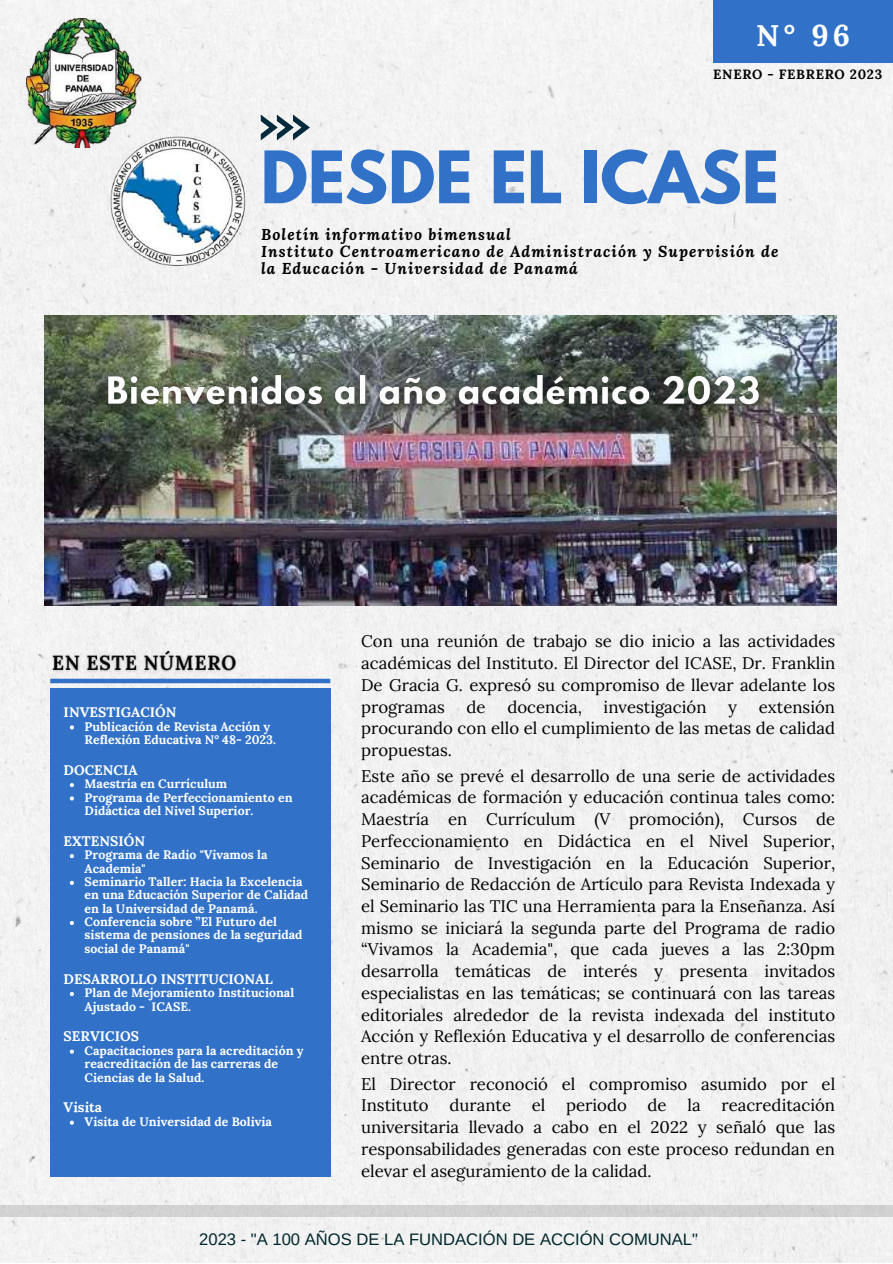
<style>
.page{position:relative;width:893px;height:1264px;background:#fff}
.page>*{position:absolute;margin:0;border:0;box-sizing:border-box;transform-origin:0 0}
.t1{font:700 64.05px "League Spartan";color:#3172c8}
.t2{font:700 30px "Lora";color:#fff}
.t3{font:16.8px/21.8px "Lora";color:#000;text-align:justify}
.t4{font:16.65px "Arimo";color:#00272b}
.t5{font:italic 700 15.6px/16.8px "Lora";letter-spacing:.07em;color:#000}
.t6{font:700 13.8px "Lora";color:#fff}
.t7{font:700 13.35px "Lora";letter-spacing:.055em;color:#000}
.t8{font:700 12.3px/13.4px "Lora";color:#fff}
</style>
<div class="page">
<div style="left:0;top:0;width:892px;height:1262px;background:#f2f2f2"></div>
<div style="left:713px;top:0;width:179px;height:63px;background:#3172c8"></div>
<img style="left:45px;top:315px;width:791px;height:290px">
<div style="left:0;top:1205px;width:892px;height:11px;background:#d1d1d1"></div>
<div style="left:50px;top:688px;width:280px;height:488px;background:#3172c8"></div>
<svg style="left:70px;top:725px;width:4px;height:4px"></svg>
<svg style="left:70px;top:783px;width:4px;height:4px"></svg>
<svg style="left:70px;top:796px;width:4px;height:4px"></svg>
<svg style="left:70px;top:854px;width:4px;height:4px"></svg>
<svg style="left:70px;top:880px;width:4px;height:4px"></svg>
<svg style="left:70px;top:921px;width:4px;height:4px"></svg>
<svg style="left:70px;top:992px;width:4px;height:4px"></svg>
<svg style="left:70px;top:1049px;width:4px;height:4px"></svg>
<svg style="left:70px;top:1120px;width:4px;height:4px"></svg>
<img style="left:48px;top:645px;width:194px;height:36px">
<img style="left:110px;top:137px;width:135px;height:129px">
<img style="left:26px;top:18px;width:116px;height:130px">
<img style="left:98px;top:366px;width:672px;height:61px">
<div style="left:50px;top:678px;width:280px;height:5px;background:#3172c8"></div>
<svg style="left:261px;top:115px;width:49px;height:25px"></svg>
<h2 class="t2" style="left:756px;top:16px;width:95px">N° 96</h2>
<p class="t7" style="left:713px;top:65px;width:170px">ENERO - FEBRERO 2023</p>
<h1 class="t1" style="left:260px;top:145px;width:520px">DESDE EL ICASE</h1>
<p class="t5" style="left:261px;top:225px;width:519px">Boletín informativo bimensual<br>Instituto Centroamericano de Administración y Supervisión de la Educación - Universidad de Panamá</p>
<p class="t6" style="left:64px;top:703px;width:114px">INVESTIGACIÓN</p>
<p class="t8" style="left:85px;top:719px;width:193px">Publicación de Revista Acción y<br>Reflexión Educativa N° 48- 2023.</p>
<p class="t8" style="left:85px;top:777px;width:209px">Maestría en Currículum<br>Programa de Perfeccionamiento en<br>Didáctica del Nivel Superior.</p>
<p class="t8" style="left:85px;top:848px;width:225px">Programa de Radio "Vivamos la<br>Academia"<br>Seminario Taller: Hacia la Excelencia en una Educación Superior de Calidad en la Universidad de Panamá.<br>Conferencia sobre ”El Futuro del sistema de pensiones de la seguridad social de Panamá"</p>
<p class="t8" style="left:85px;top:985px;width:211px">Plan de Mejoramiento Institucional<br>Ajustado - ICASE.</p>
<p class="t8" style="left:85px;top:1043px;width:220px">Capacitaciones para la acreditación y reacreditación de las carreras de<br>Ciencias de la Salud.</p>
<p class="t8" style="left:85px;top:1114px;width:189px">Visita de Universidad de Bolivia</p>
<p class="t6" style="left:64px;top:761px;width:76px">DOCENCIA</p>
<p class="t6" style="left:64px;top:832px;width:83px">EXTENSIÓN</p>
<p class="t6" style="left:64px;top:969px;width:211px">DESARROLLO INSTITUCIONAL</p>
<p class="t6" style="left:64px;top:1027px;width:77px">SERVICIOS</p>
<p class="t6" style="left:64px;top:1098px;width:40px">Visita</p>
<p class="t3" style="left:361px;top:630px;width:475px">Con una reunión de trabajo se dio inicio a las actividades académicas del Instituto. El Director del ICASE, Dr. Franklin De Gracia G. expresó su compromiso de llevar adelante los programas</p>
<p class="t3" style="left:361px;top:695px;width:475px;text-indent:397px">extensión procurando con ello el cumplimiento de las metas de calidad propuestas.</p>
<p class="t3" style="left:361px;top:764px;width:475px">Este año se prevé el desarrollo de una serie de actividades académicas de formación y educación continua tales como:<br>Maestría en Currículum (V promoción), Cursos de Perfeccionamiento en Didáctica en el Nivel Superior, Seminario de Investigación en la Educación Superior, Seminario de Redacción de Artículo para Revista Indexada y el Seminario las TIC una Herramienta para la Enseñanza. Así mismo se iniciará la segunda parte del Programa de radio “Vivamos la Academia", que cada jueves a las 2:30pm desarrolla temáticas de interés y presenta invitados especialistas en las temáticas; se continuará con las tareas editoriales alrededor de la revista indexada del instituto Acción y Reflexión Educativa y el desarrollo de conferencias entre otras.</p>
<p class="t3" style="left:361px;top:1072px;width:475px">El Director reconoció el compromiso asumido por el Instituto durante el periodo de la reacreditación universitaria llevado a cabo en el 2022 y señaló que las responsabilidades generadas con este proceso redundan en elevar el aseguramiento de la calidad.</p>
<p class="t3" style="left:466px;top:695px;width:21px">de</p>
<p class="t3" style="left:507px;top:695px;width:76px">docencia,</p>
<p class="t3" style="left:603px;top:695px;width:104px">investigación</p>
<p class="t3" style="left:728px;top:695px;width:10px">y</p>
<p class="t4" style="left:199px;top:1229px;width:500px">2023 - "A 100 AÑOS DE LA FUNDACIÓN DE ACCIÓN COMUNAL"</p>
</div>
